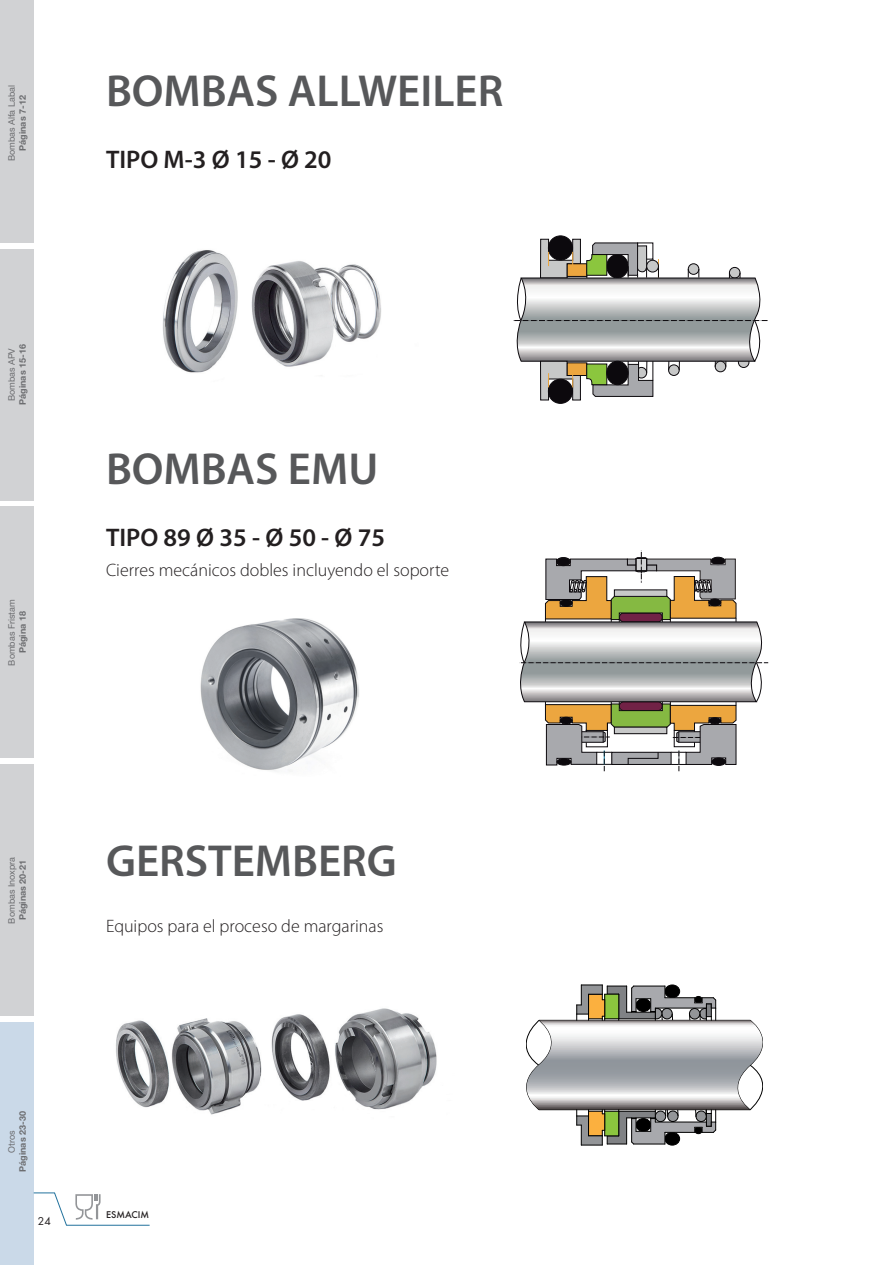
<style>
.page{position:relative;width:894px;height:1265px;background:#fff}
.page>*{position:absolute;margin:0;border:0;box-sizing:border-box;transform-origin:0 0}
.t1{font:600 45px "Myriad Pro";color:#57585a}
.t2{font:600 25.5px "Myriad Pro";color:#231f20}
.t3{font:300 18px "Myriad Pro";color:#231f20}
.t4{font:10.5px "Futura";color:#231f20}
.t5{font:9px "Helvetica Neue";color:#6c6d70}
.t6{font:700 9px "Helvetica Neue";color:#6c6d70}
.t7{font:500 9px "Futura";color:#231f20}
</style>
<div class="page">
<div style="left:0;top:0;width:34px;height:243px;background:#d1d2d4"></div>
<div style="left:0;top:249px;width:34px;height:251px;background:#d1d2d4"></div>
<div style="left:0;top:506px;width:34px;height:252px;background:#d1d2d4"></div>
<div style="left:0;top:764px;width:34px;height:252px;background:#d1d2d4"></div>
<div style="left:0;top:1022px;width:34px;height:242px;background:#cad9e8"></div>
<svg style="left:33px;top:1192px;width:117px;height:33px"></svg>
<img style="left:116px;top:1008px;width:321px;height:107px">
<svg style="left:526px;top:984px;width:237px;height:161px"></svg>
<img style="left:200px;top:618px;width:159px;height:153px">
<svg style="left:519px;top:551px;width:249px;height:221px"></svg>
<img style="left:163px;top:250px;width:218px;height:123px">
<div style="left:548px;top:236px;width:24px;height:24px;background:#0c090d;border-radius:50%"></div>
<div style="left:548px;top:236px;width:24px;height:24px;border:1px solid #0c090d;border-radius:50%"></div>
<div style="left:548px;top:379px;width:24px;height:24px;background:#0c090d;border-radius:50%"></div>
<div style="left:548px;top:379px;width:24px;height:24px;border:1px solid #0c090d;border-radius:50%"></div>
<svg style="left:513px;top:239px;width:254px;height:161px"></svg>
<p class="t5" style="left:6px;top:161px;width:78px;rotate:-90deg">Bombas Alfa Labal</p>
<p class="t6" style="left:17px;top:151px;width:57px;rotate:-90deg">Páginas 7-12</p>
<p class="t5" style="left:6px;top:401px;width:55px;rotate:-90deg">Bombas APV</p>
<p class="t6" style="left:17px;top:405px;width:62px;rotate:-90deg">Páginas 15-16</p>
<p class="t5" style="left:6px;top:665px;width:68px;rotate:-90deg">Bombas Fristam</p>
<p class="t6" style="left:17px;top:653px;width:44px;rotate:-90deg">Página 18</p>
<p class="t1" style="left:106px;top:62px;width:399px">BOMBAS ALLWEILER</p>
<p class="t2" style="left:106px;top:143px;width:227px">TIPO M-3 Ø 15 - Ø 20</p>
<p class="t1" style="left:106px;top:440px;width:274px">BOMBAS EMU</p>
<p class="t2" style="left:106px;top:521px;width:281px">TIPO 89 Ø 35 - Ø 50 - Ø 75</p>
<p class="t3" style="left:106px;top:560px;width:345px">Cierres mecánicos dobles incluyendo el soporte</p>
<p class="t5" style="left:6px;top:923px;width:68px;rotate:-90deg">Bombas Inoxpra</p>
<p class="t6" style="left:17px;top:920px;width:62px;rotate:-90deg">Páginas 20-21</p>
<p class="t1" style="left:106px;top:832px;width:292px">GERSTEMBERG</p>
<p class="t3" style="left:106px;top:916px;width:279px">Equipos para el proceso de margarinas</p>
<p class="t6" style="left:17px;top:1171px;width:62px;rotate:-90deg">Páginas 23-30</p>
<p class="t5" style="left:6px;top:1152px;width:24px;rotate:-90deg">Otros</p>
<p class="t4" style="left:38px;top:1213px;width:14px">24</p>
<p class="t7" style="left:106px;top:1208px;width:44px">ESMACIM</p>
</div>
